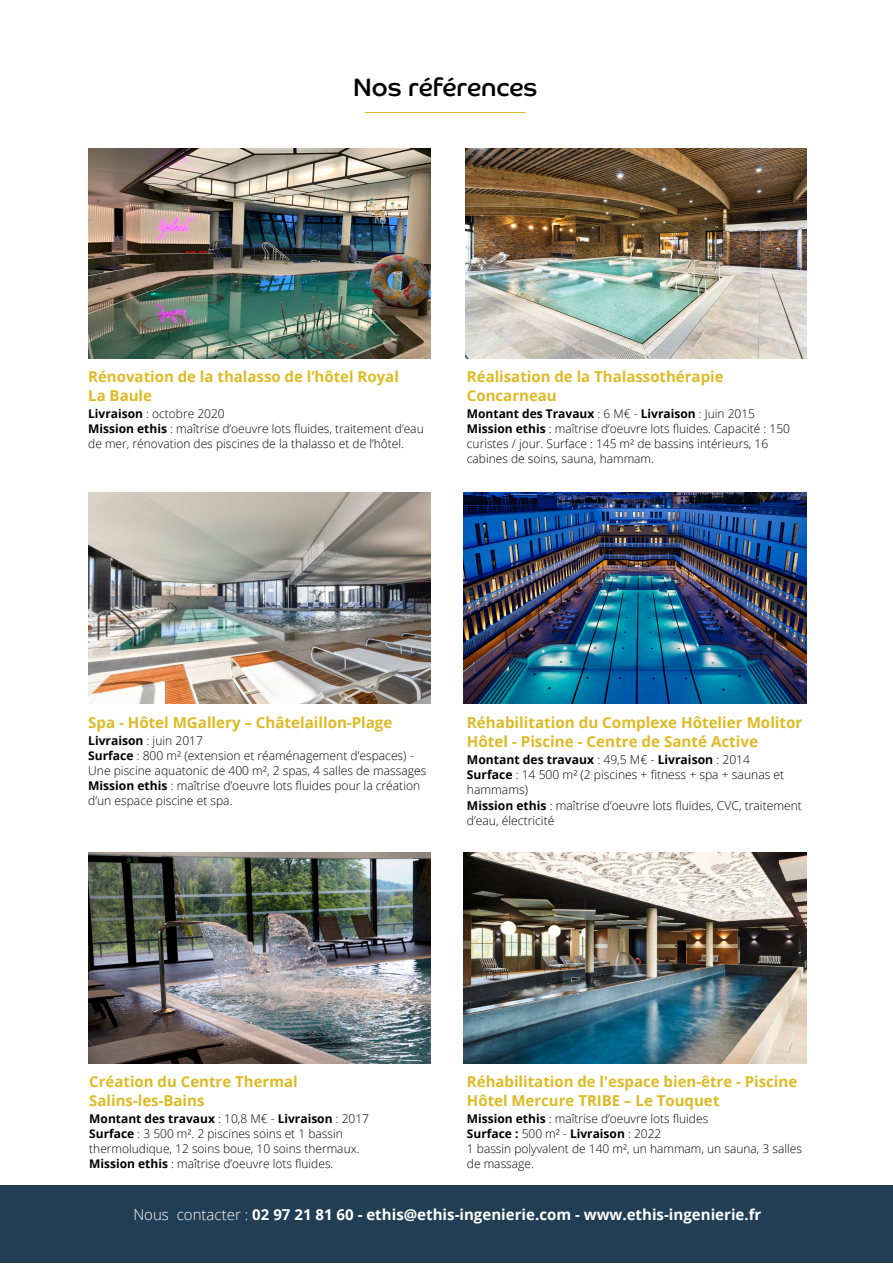
<style>
.page{position:relative;width:893px;height:1264px;background:#fff}
.page>*{position:absolute;margin:0;border:0;box-sizing:border-box;transform-origin:0 0}
.t1{font:25.5px "Co Headline Corp";color:#000}
.t2{font:700 15.15px "Open Sans";color:#ddba24}
.t3{font:700 15px/19px "Open Sans";color:#ddba24}
.t4{font:700 15px "Open Sans";color:#fff}
.t5{font:300 12.15px/15.1px "Open Sans";color:#000}
.t6{font:700 12.15px "Open Sans";color:#000}
.t7{font:300 12px/15px "Open Sans";color:#000}
.t8{font:700 12px "Open Sans";color:#000}
.s1{font-weight:700}
.s2{font-weight:300}
</style>
<div class="page">
<img style="left:88px;top:148px;width:342px;height:211px">
<img style="left:465px;top:148px;width:341px;height:211px">
<div style="left:0;top:1185px;width:892px;height:77px;background:#223e55"></div>
<img style="left:88px;top:492px;width:342px;height:211px">
<img style="left:464px;top:492px;width:342px;height:211px">
<img style="left:88px;top:852px;width:342px;height:211px">
<img style="left:464px;top:852px;width:342px;height:211px">
<hr style="left:365px;top:112px;width:160px;height:1px;background:#ddba24">
<p class="t1" style="left:353px;top:72px;width:186px">Nos références</p>
<p class="t3" style="left:88px;top:367px;width:312px">Rénovation de la thalasso de l’hôtel Royal</p>
<p class="t3" style="left:88px;top:386px;width:65px">La Baule</p>
<p class="t7" style="left:88px;top:406px;width:138px"><span class="s1">Livraison</span> : octobre 2020</p>
<p class="t7" style="left:88px;top:421px;width:337px"><span class="s1">Mission ethis</span> : maîtrise d’oeuvre lots fluides, traitement d’eau de mer, rénovation des piscines de la thalasso et de l’hôtel.</p>
<p class="t3" style="left:467px;top:367px;width:258px">Réalisation de la Thalassothérapie<br>Concarneau</p>
<p class="t8" style="left:467px;top:405px;width:289px">Montant des Travaux <span class="s2">: 6 M€ -</span> Livraison <span class="s2">: Juin 2015</span></p>
<p class="t7" style="left:467px;top:421px;width:324px"><span class="s1">Mission ethis</span> : maîtrise d’oeuvre lots fluides. Capacité : 150 curistes / jour. Surface : 145 m² de bassins intérieurs, 16 cabines de soins, sauna, hammam.</p>
<p class="t2" style="left:88px;top:711px;width:306px">Spa - Hôtel MGallery – Châtelaillon-Plage</p>
<p class="t6" style="left:88px;top:731px;width:116px">Livraison <span class="s2">: juin 2017</span></p>
<p class="t5" style="left:88px;top:747px;width:339px"><span class="s1">Surface</span> : 800 m² (extension et réaménagement d’espaces) -<br>Une piscine aquatonic de 400 m², 2 spas, 4 salles de massages</p>
<p class="t5" style="left:88px;top:777px;width:333px"><span class="s1">Mission ethis</span> : maîtrise d’oeuvre lots fluides pour la création d’un espace piscine et spa.</p>
<p class="t2" style="left:467px;top:711px;width:337px">Réhabilitation du Complexe Hôtelier Molitor</p>
<p class="t2" style="left:467px;top:730px;width:292px">Hôtel - Piscine - Centre de Santé Active</p>
<p class="t6" style="left:467px;top:751px;width:285px">Montant des travaux <span class="s2">: 49,5 M€ -</span> Livraison <span class="s2">: 2014</span></p>
<p class="t5" style="left:467px;top:767px;width:319px"><span class="s1">Surface</span> : 14 500 m² (2 piscines + fitness + spa + saunas et hammams)</p>
<p class="t5" style="left:467px;top:797px;width:336px"><span class="s1">Mission ethis</span> : maîtrise d’oeuvre lots fluides, CVC, traitement d’eau, électricité</p>
<p class="t3" style="left:89px;top:1071px;width:210px">Création du Centre Thermal</p>
<p class="t3" style="left:89px;top:1090px;width:117px">Salins-les-Bains</p>
<p class="t8" style="left:89px;top:1109px;width:281px">Montant des travaux <span class="s2">: 10,8 M€ -</span> Livraison <span class="s2">: 2017</span></p>
<p class="t7" style="left:89px;top:1125px;width:272px"><span class="s1">Surface</span> : 3 500 m². 2 piscines soins et 1 bassin thermoludique, 12 soins boue, 10 soins thermaux.</p>
<p class="t7" style="left:89px;top:1155px;width:246px"><span class="s1">Mission ethis</span> : maîtrise d’oeuvre lots fluides.</p>
<p class="t3" style="left:467px;top:1071px;width:332px">Réhabilitation de l'espace bien-être - Piscine<br>Hôtel Mercure TRIBE – Le Touquet</p>
<p class="t7" style="left:467px;top:1110px;width:243px"><span class="s1">Mission ethis</span> : maîtrise d’oeuvre lots fluides</p>
<p class="t8" style="left:467px;top:1124px;width:196px">Surface : <span class="s2">500 m² -</span> Livraison <span class="s2">: 2022</span></p>
<p class="t7" style="left:467px;top:1140px;width:336px">1 bassin polyvalent de 140 m², un hammam, un sauna, 3 salles de massage.</p>
<p class="t4" style="left:133px;top:1204px;width:629px"><span class="s2">Nous contacter :</span> 02 97 21 81 60 - ethis@ethis-ingenierie.com - www.ethis-ingenierie.fr</p>
</div>
